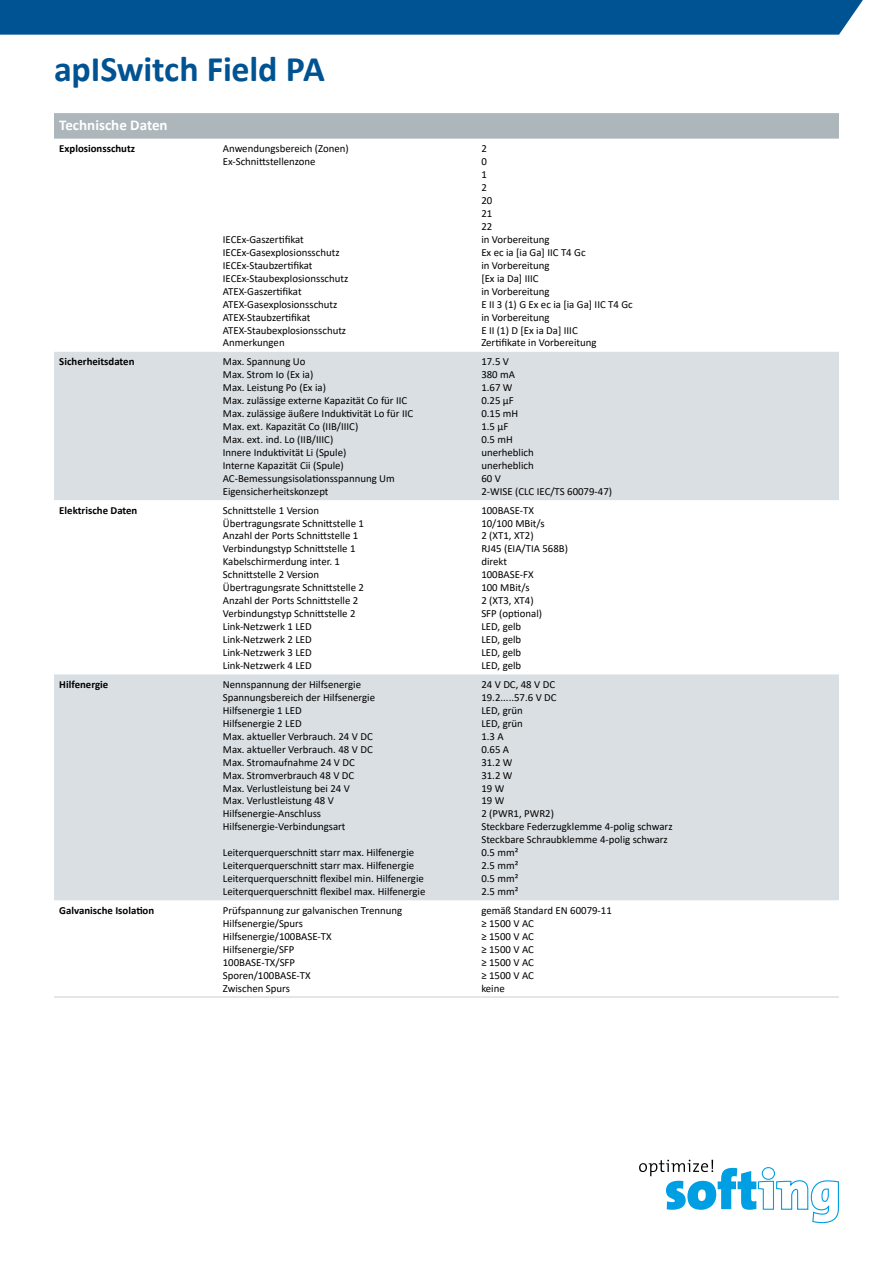
<style>
.page{position:relative;width:893px;height:1263px;background:#fff}
.page>*{position:absolute;margin:0;border:0;box-sizing:border-box;transform-origin:0 0}
.t1{font:700 36px "Calibri";letter-spacing:-.005em;color:#005392}
.t2{font:700 15px "Calibri";color:#fff}
.t3{font:10.8px/12.9px "Calibri";color:#000}
.t4{font:700 10.8px "Calibri";color:#000}
</style>
<div class="page">
<div style="left:0;top:0;width:863px;height:35px;background:#005392"></div>
<svg style="left:639px;top:1160px;width:200px;height:63px"></svg>
<svg style="left:54px;top:113px;width:785px;height:26px"></svg>
<svg style="left:54px;top:352px;width:785px;height:548px;fill:#dadfe3"></svg>
<svg style="left:54px;top:900px;width:785px;height:1px"></svg>
<hr style="left:54px;top:996px;width:169px;height:2px;background:#dadfe3">
<hr style="left:223px;top:996px;width:258px;height:2px;background:#dadfe3">
<hr style="left:481px;top:996px;width:358px;height:2px;background:#dadfe3">
<h1 class="t1" style="left:54px;top:44px;width:273px">apISwitch Field PA</h1>
<h2 class="t2" style="left:59px;top:114px;width:110px">Technische Daten</h2>
<p class="t4" style="left:59px;top:141px;width:77px">Explosionsschutz</p>
<p class="t3" style="left:223px;top:142px;width:127px">Anwendungsbereich (Zonen)<br>Ex-Schnittstellenzone</p>
<p class="t3" style="left:223px;top:232px;width:127px">IECEx-Gaszertifikat<br>IECEx-Gasexplosionsschutz<br>IECEx-Staubzertifikat<br>IECEx-Staubexplosionsschutz<br>ATEX-Gaszertifikat<br>ATEX-Gasexplosionsschutz<br>ATEX-Staubzertifikat<br>ATEX-Staubexplosionsschutz<br>Anmerkungen</p>
<p class="t3" style="left:481px;top:142px;width:153px">2<br>0<br>1<br>2<br>20<br>21<br>22<br>in Vorbereitung<br>Ex ec ia [ia Ga] IIC T4 Gc<br>in Vorbereitung<br>[Ex ia Da] IIIC<br>in Vorbereitung<br>E II 3 (1) G Ex ec ia [ia Ga] IIC T4 Gc in Vorbereitung<br>E II (1) D [Ex ia Da] IIIC<br>Zertifikate in Vorbereitung</p>
<p class="t4" style="left:59px;top:354px;width:77px">Sicherheitsdaten</p>
<p class="t3" style="left:223px;top:355px;width:192px">Max. Spannung Uo<br>Max. Strom Io (Ex ia)<br>Max. Leistung Po (Ex ia)<br>Max. zulässige externe Kapazität Co für IIC<br>Max. zulässige äußere Induktivität Lo für IIC<br>Max. ext. Kapazität Co (IIB/IIIC)<br>Max. ext. ind. Lo (IIB/IIIC)<br>Innere Induktivität Li (Spule)<br>Interne Kapazität Cii (Spule)<br>AC-Bemessungsisolationsspannung Um<br>Eigensicherheitskonzept</p>
<p class="t3" style="left:481px;top:355px;width:132px">17.5 V<br>380 mA<br>1.67 W<br>0.25 μF<br>0.15 mH<br>1.5 μF<br>0.5 mH<br>unerheblich<br>unerheblich<br>60 V<br>2-WISE (CLC IEC/TS 60079-47)</p>
<p class="t4" style="left:59px;top:502px;width:80px">Elektrische Daten</p>
<p class="t3" style="left:223px;top:503px;width:143px">Schnittstelle 1 Version<br>Übertragungsrate Schnittstelle 1<br>Anzahl der Ports Schnittstelle 1<br>Verbindungstyp Schnittstelle 1<br>Kabelschirmerdung inter. 1<br>Schnittstelle 2 Version<br>Übertragungsrate Schnittstelle 2<br>Anzahl der Ports Schnittstelle 2<br>Verbindungstyp Schnittstelle 2<br>Link-Netzwerk 1 LED<br>Link-Netzwerk 2 LED<br>Link-Netzwerk 3 LED<br>Link-Netzwerk 4 LED</p>
<p class="t3" style="left:481px;top:503px;width:88px">100BASE-TX<br>10/100 MBit/s<br>2 (XT1, XT2)<br>RJ45 (EIA/TIA 568B) direkt<br>100BASE-FX<br>100 MBit/s<br>2 (XT3, XT4)<br>SFP (optional)<br>LED, gelb<br>LED, gelb<br>LED, gelb<br>LED, gelb</p>
<p class="t4" style="left:59px;top:677px;width:50px">Hilfenergie</p>
<p class="t3" style="left:223px;top:677px;width:154px">Nennspannung der Hilfsenergie<br>Spannungsbereich der Hilfsenergie<br>Hilfsenergie 1 LED<br>Hilfsenergie 2 LED<br>Max. aktueller Verbrauch. 24 V DC<br>Max. aktueller Verbrauch. 48 V DC<br>Max. Stromaufnahme 24 V DC<br>Max. Stromverbrauch 48 V DC<br>Max. Verlustleistung bei 24 V<br>Max. Verlustleistung 48 V<br>Hilfsenergie-Anschluss<br>Hilfsenergie-Verbindungsart</p>
<p class="t3" style="left:223px;top:846px;width:204px">Leiterquerquerschnitt starr max. Hilfenergie Leiterquerquerschnitt starr max. Hilfenergie Leiterquerquerschnitt flexibel min. Hilfenergie Leiterquerquerschnitt flexibel max. Hilfenergie</p>
<p class="t3" style="left:481px;top:677px;width:193px">24 V DC, 48 V DC<br>19.2.....57.6 V DC<br>LED, grün<br>LED, grün<br>1.3 A<br>0.65 A<br>31.2 W<br>31.2 W<br>19 W<br>19 W<br>2 (PWR1, PWR2)<br>Steckbare Federzugklemme 4-polig schwarz<br>Steckbare Schraubklemme 4-polig schwarz<br>0.5 mm²<br>2.5 mm²<br>0.5 mm²<br>2.5 mm²</p>
<p class="t4" style="left:59px;top:903px;width:96px">Galvanische Isolation</p>
<p class="t3" style="left:223px;top:904px;width:181px">Prüfspannung zur galvanischen Trennung<br>Hilfsenergie/Spurs<br>Hilfsenergie/100BASE-TX<br>Hilfsenergie/SFP<br>100BASE-TX/SFP<br>Sporen/100BASE-TX<br>Zwischen Spurs</p>
<p class="t3" style="left:481px;top:904px;width:132px">gemäß Standard EN 60079-11 ≥ 1500 V AC<br>≥ 1500 V AC<br>≥ 1500 V AC<br>≥ 1500 V AC<br>≥ 1500 V AC<br>keine</p>
</div>
